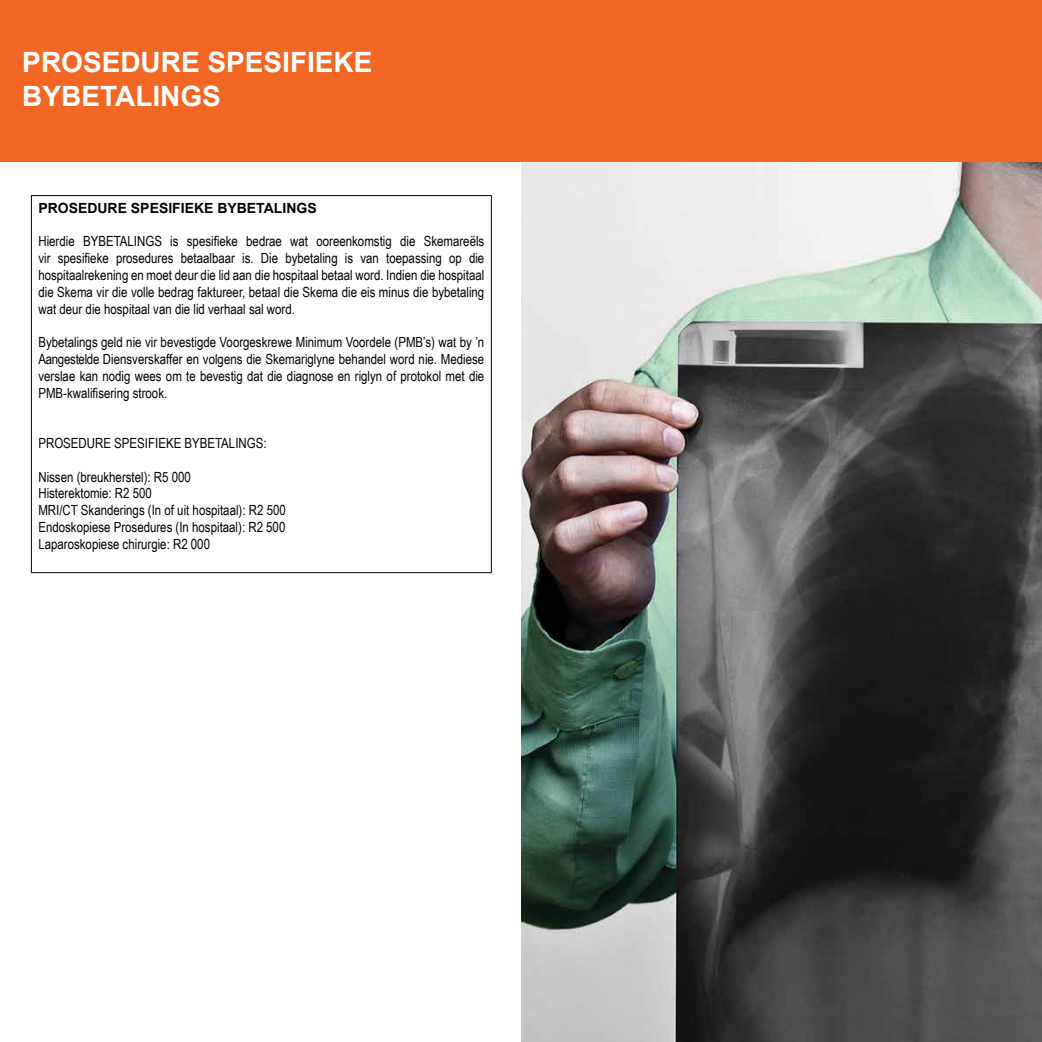
<style>
.page{position:relative;width:1042px;height:1042px;background:#fff}
.page>*{position:absolute;margin:0;border:0;box-sizing:border-box;transform-origin:0 0}
.t1{font:700 28px/33.6px "Arial";color:#fff}
.t2{font:14px/16.8px "Arial Narrow";color:#000;text-align:justify}
.t3{font:700 14px "Arial";color:#000}
</style>
<div class="page">
<img style="left:521px;top:161px;width:521px;height:881px">
<hr style="left:31px;top:195px;width:461px;height:1px;background:#000">
<hr style="left:31px;top:196px;width:1px;height:376px;background:#000">
<hr style="left:31px;top:572px;width:461px;height:1px;background:#000">
<hr style="left:491px;top:196px;width:1px;height:376px;background:#000">
<div style="left:0;top:0;width:1042px;height:161px;background:#f26724"></div>
<h1 class="t1" style="left:22px;top:46px;width:352px">PROSEDURE SPESIFIEKE<br>BYBETALINGS</h1>
<p class="t3" style="left:38px;top:198px;width:280px">PROSEDURE SPESIFIEKE BYBETALINGS</p>
<p class="t2" style="left:38px;top:232px;width:447px">Hierdie BYBETALINGS is spesifieke bedrae wat ooreenkomstig die Skemareëls vir spesifieke prosedures betaalbaar is. Die bybetaling is van toepassing op die hospitaalrekening en moet deur die lid aan die hospitaal betaal word. Indien die hospitaal die Skema vir die volle bedrag faktureer, betaal die Skema die eis minus die bybetaling wat deur die hospitaal van die lid verhaal sal word.</p>
<p class="t2" style="left:38px;top:333px;width:447px">Bybetalings geld nie vir bevestigde Voorgeskrewe Minimum Voordele (PMB’s) wat by ’n Aangestelde Diensverskaffer en volgens die Skemariglyne behandel word nie. Mediese verslae kan nodig wees om te bevestig dat die diagnose en riglyn of protokol met die PMB-kwalifisering strook.</p>
<p class="t2" style="left:38px;top:434px;width:230px">PROSEDURE SPESIFIEKE BYBETALINGS:</p>
<p class="t2" style="left:38px;top:468px;width:249px;text-align:left">Nissen (breukherstel): R5 000<br>Histerektomie: R2 500<br>MRI/CT Skanderings (In of uit hospitaal): R2 500<br>Endoskopiese Prosedures (In hospitaal): R2 500<br>Laparoskopiese chirurgie: R2 000</p>
</div>
